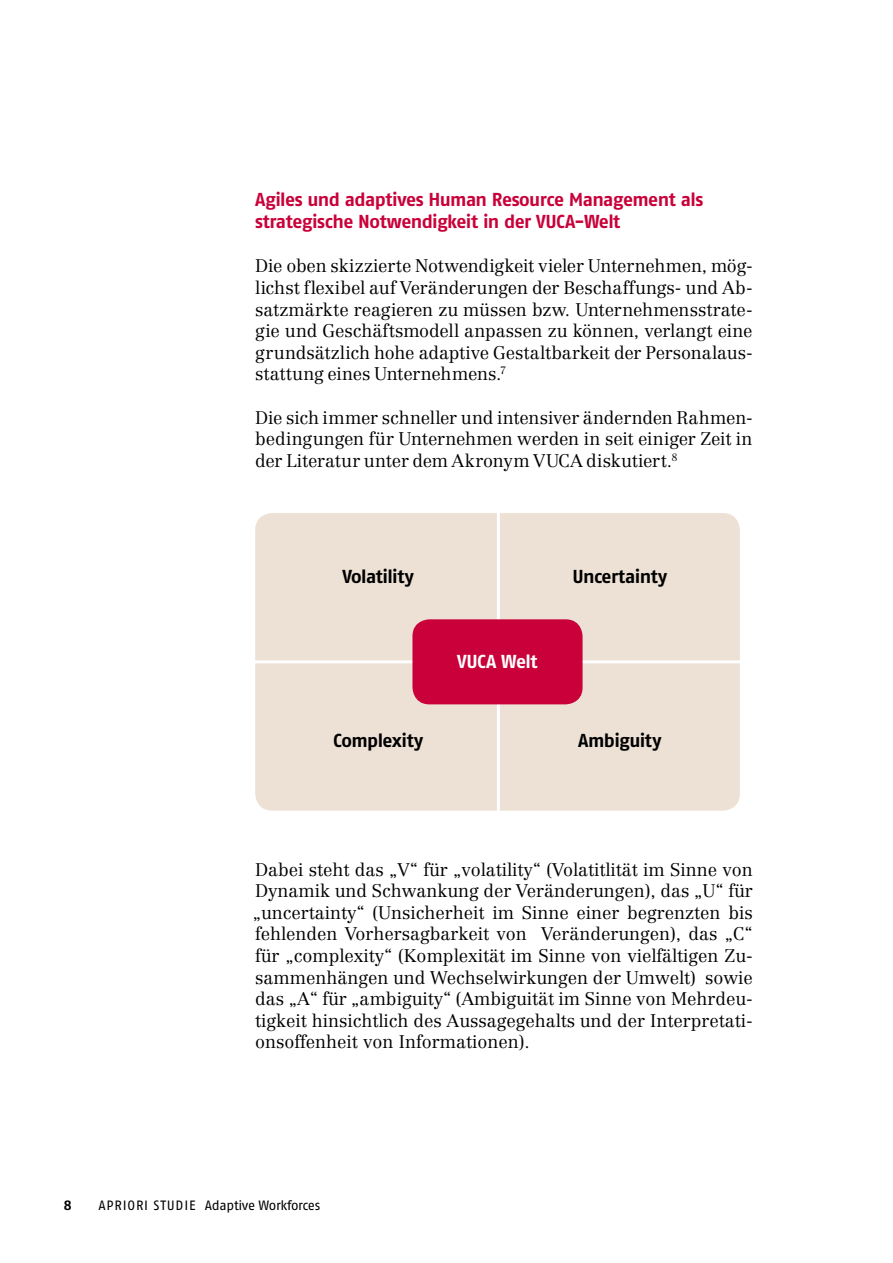
<style>
.page{position:relative;width:893px;height:1263px;background:#fff}
.page>*{position:absolute;margin:0;border:0;box-sizing:border-box;transform-origin:0 0}
.t1{font:18.75px/21.6px "Fago No Bold Tf";letter-spacing:-.03em;color:#c90039}
.t2{font:18.75px "Fago No Bold Tf";letter-spacing:-.025em;color:#000}
.t3{font:18.75px "Fago No Bold Tf";letter-spacing:-.025em;color:#fff}
.t4{font:300 18px/21.6px "Centennial CE";color:#000;text-align:justify}
.t5{font:13.5px "Fago No Regular Tf";letter-spacing:-.02em;color:#000}
.t6{font:13.5px "Fago No Bold Tf";color:#000}
</style>
<div class="page">
<div style="left:255px;top:513px;width:485px;height:298px;background:#ece1d4;border-radius:17px"></div>
<hr style="left:250px;top:660px;width:497px;height:3px;background:#fff">
<hr style="left:497px;top:507px;width:3px;height:310px;background:#fff">
<div style="left:412px;top:619px;width:171px;height:85px;background:#c90039;border-radius:17px"></div>
<p class="t1" style="left:255px;top:189px;width:450px">Agiles und adaptives Human Resource Management als strategische Notwendigkeit in der VUCA-Welt</p>
<p class="t4" style="left:255px;top:255px;width:499px">Die oben skizzierte Notwendigkeit vieler Unternehmen, mög&shy;lichst flexibel auf Veränderungen der Beschaffungs- und Ab&shy;satzmärkte reagieren zu müssen bzw. Unternehmensstrate&shy;gie und Geschäftsmodell anpassen zu können, verlangt eine grundsätzlich hohe adaptive Gestaltbarkeit der Personalaus&shy;stattung eines Unternehmens.<sup>7</sup></p>
<p class="t4" style="left:255px;top:406px;width:499px">Die sich immer schneller und intensiver ändernden Rahmen&shy;bedingungen für Unternehmen werden in seit einiger Zeit in der Literatur unter dem Akronym VUCA diskutiert.<sup>8</sup></p>
<p class="t2" style="left:342px;top:566px;width:73px">Volatility</p>
<p class="t2" style="left:333px;top:729px;width:91px">Complexity</p>
<p class="t3" style="left:457px;top:650px;width:82px">VUCA Welt</p>
<p class="t2" style="left:572px;top:566px;width:96px">Uncertainty</p>
<p class="t2" style="left:578px;top:729px;width:84px">Ambiguity</p>
<p class="t4" style="left:253px;top:858px;width:501px">Dabei steht das „V“ für „volatility“ (Volatitlität im Sinne von Dynamik und Schwankung der Veränderungen), das „U“ für „uncertainty“ (Unsicherheit im Sinne einer begrenzten bis fehlenden Vorhersagbarkeit von Veränderungen), das „C“ für „complexity“ (Komplexität im Sinne von vielfältigen Zu&shy;sammenhängen und Wechselwirkungen der Umwelt) sowie das „A“ für „ambiguity“ (Ambiguität im Sinne von Mehrdeu&shy;tigkeit hinsichtlich des Aussagegehalts und der Interpretati&shy;onsoffenheit von Informationen).</p>
<p class="t6" style="left:64px;top:1197px;width:9px">8</p>
<p class="t5" style="left:99px;top:1198px;width:223px">APRIORI STUDIE Adaptive Workforces</p>
</div>
